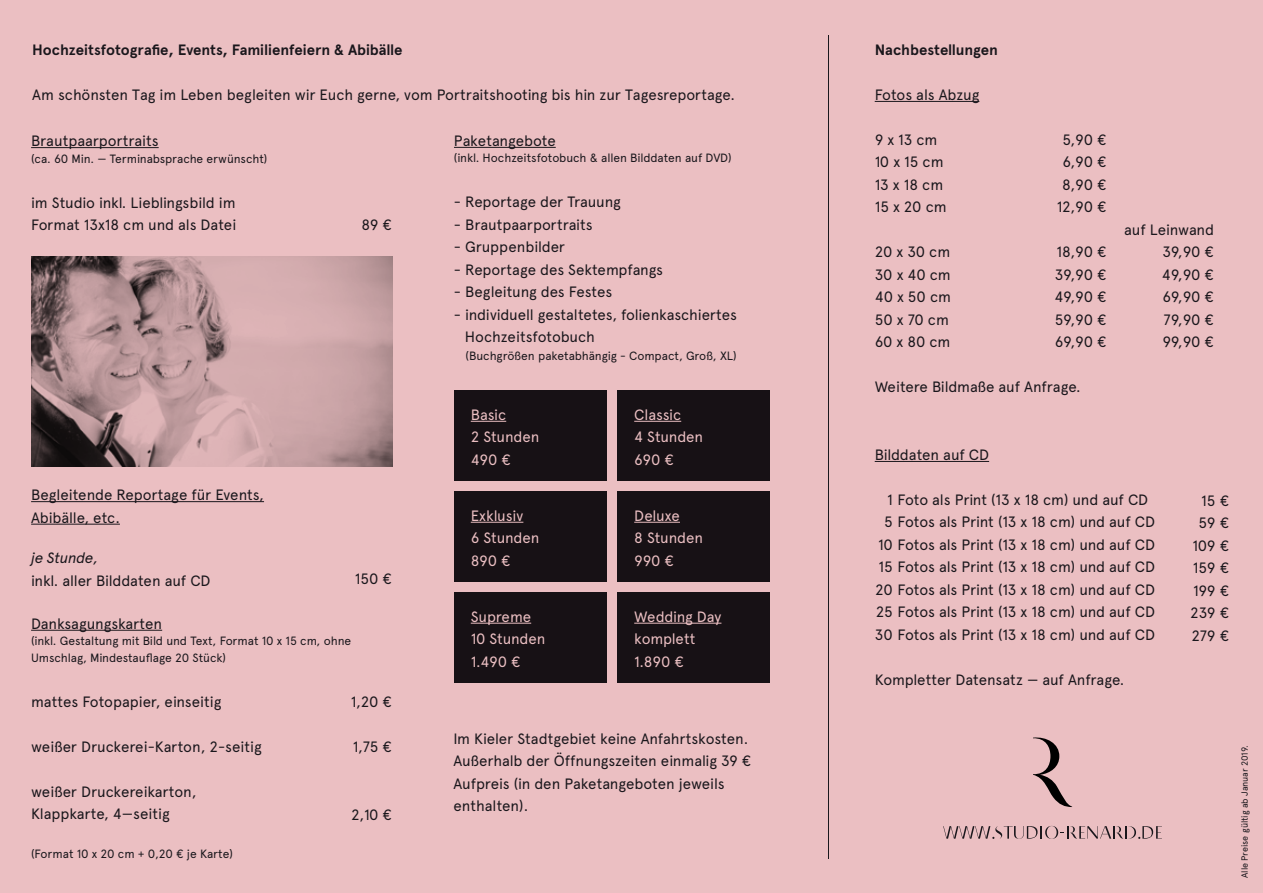
<style>
.page{position:relative;width:1263px;height:893px;background:#ebbfc2}
.page>*{position:absolute;margin:0;border:0;box-sizing:border-box;transform-origin:0 0}
.t1{font:15px/22.5px "Apercu";letter-spacing:-.005em;color:#1a171c}
.t2{font:15px/22.5px "Apercu";letter-spacing:-.01em;color:#ebbfc2}
.t3{font:700 15px "Apercu";letter-spacing:-.005em;color:#1a171c}
.t4{font:italic 15px "Apercu";letter-spacing:-.015em;color:#1a171c}
.t5{font:12px/16.5px "Apercu";letter-spacing:-.01em;color:#1a171c}
.t6{font:9px "Apercu";letter-spacing:-.01em;color:#1a171c}
</style>
<div class="page">
<svg style="left:943px;top:826px;width:219px;height:13px"></svg>
<svg style="left:1033px;top:737px;width:39px;height:70px"></svg>
<hr style="left:828px;top:35px;width:1px;height:823px;background:#1a171c">
<hr style="left:454px;top:147px;width:102px;height:1px;background:#1a171c">
<div style="left:454px;top:391px;width:153px;height:90px;background:#171115"></div>
<hr style="left:471px;top:421px;width:35px;height:1px;background:#ebbfc2">
<div style="left:618px;top:391px;width:152px;height:90px;background:#171115"></div>
<hr style="left:634px;top:421px;width:47px;height:1px;background:#ebbfc2">
<div style="left:454px;top:492px;width:153px;height:90px;background:#171115"></div>
<hr style="left:471px;top:522px;width:52px;height:1px;background:#ebbfc2">
<div style="left:618px;top:492px;width:152px;height:90px;background:#171115"></div>
<hr style="left:634px;top:522px;width:46px;height:1px;background:#ebbfc2">
<div style="left:454px;top:593px;width:153px;height:90px;background:#171115"></div>
<hr style="left:471px;top:623px;width:60px;height:1px;background:#ebbfc2">
<div style="left:618px;top:593px;width:152px;height:90px;background:#171115"></div>
<hr style="left:634px;top:623px;width:87px;height:1px;background:#ebbfc2">
<hr style="left:875px;top:101px;width:104px;height:1px;background:#1a171c">
<hr style="left:875px;top:461px;width:114px;height:1px;background:#1a171c">
<hr style="left:31px;top:147px;width:128px;height:1px;background:#1a171c">
<hr style="left:31px;top:501px;width:233px;height:1px;background:#1a171c">
<hr style="left:31px;top:524px;width:89px;height:1px;background:#1a171c">
<hr style="left:31px;top:630px;width:131px;height:1px;background:#1a171c">
<img style="left:31px;top:256px;width:362px;height:210px">
<p class="t3" style="left:32px;top:41px;width:372px">Hochzeitsfotografie, Events, Familienfeiern &amp; Abibälle</p>
<p class="t1" style="left:32px;top:83px;width:704px">Am schönsten Tag im Leben begleiten wir Euch gerne, vom Portraitshooting bis hin zur Tagesreportage.</p>
<p class="t1" style="left:454px;top:129px;width:103px">Paketangebote</p>
<p class="t5" style="left:454px;top:150px;width:279px">(inkl. Hochzeitsfotobuch &amp; allen Bilddaten auf DVD)</p>
<p class="t1" style="left:454px;top:191px;width:168px">- Reportage der Trauung</p>
<p class="t1" style="left:454px;top:213px;width:140px">- Brautpaarportraits</p>
<p class="t1" style="left:454px;top:236px;width:113px">- Gruppenbilder</p>
<p class="t1" style="left:454px;top:258px;width:211px">- Reportage des Sektempfangs</p>
<p class="t1" style="left:454px;top:281px;width:160px">- Begleitung des Festes</p>
<p class="t1" style="left:465px;top:303px;width:274px;text-indent:-11px">- individuell gestaltetes, folienkaschiertes<br>Hochzeitsfotobuch</p>
<p class="t5" style="left:465px;top:348px;width:273px">(Buchgrößen paketabhängig - Compact, Groß, XL)</p>
<p class="t1" style="left:31px;top:130px;width:129px">Brautpaarportraits</p>
<p class="t5" style="left:31px;top:150px;width:238px">(ca. 60 Min. — Terminabsprache erwünscht)</p>
<p class="t1" style="left:31px;top:191px;width:207px">im Studio inkl. Lieblingsbild im<br>Format 13x18 cm und als Datei</p>
<p class="t1" style="left:361px;top:213px;width:32px">89 €</p>
<p class="t1" style="left:31px;top:484px;width:234px">Begleitende Reportage für Events,<br>Abibälle, etc.</p>
<p class="t4" style="left:31px;top:549px;width:69px">je Stunde,</p>
<p class="t1" style="left:31px;top:569px;width:181px">inkl. aller Bilddaten auf CD</p>
<p class="t1" style="left:355px;top:567px;width:39px">150 €</p>
<p class="t1" style="left:31px;top:612px;width:133px">Danksagungskarten</p>
<p class="t5" style="left:31px;top:633px;width:322px">(inkl. Gestaltung mit Bild und Text, Format 10 x 15 cm, ohne<br>Umschlag, Mindestauflage 20 Stück)</p>
<p class="t1" style="left:31px;top:690px;width:192px">mattes Fotopapier, einseitig</p>
<p class="t1" style="left:31px;top:735px;width:232px">weißer Druckerei-Karton, 2-seitig</p>
<p class="t1" style="left:31px;top:780px;width:167px">weißer Druckereikarton,<br>Klappkarte, 4—seitig</p>
<p class="t5" style="left:31px;top:846px;width:203px">(Format 10 x 20 cm + 0,20 € je Karte)</p>
<p class="t1" style="left:351px;top:691px;width:43px">1,20 €</p>
<p class="t1" style="left:353px;top:736px;width:41px">1,75 €</p>
<p class="t1" style="left:351px;top:803px;width:42px">2,10 €</p>
<p class="t2" style="left:471px;top:403px;width:70px">Basic<br>2 Stunden<br>490 €</p>
<p class="t2" style="left:634px;top:403px;width:71px">Classic<br>4 Stunden<br>690 €</p>
<p class="t2" style="left:471px;top:504px;width:70px">Exklusiv<br>6 Stunden<br>890 €</p>
<p class="t2" style="left:634px;top:504px;width:70px">Deluxe<br>8 Stunden<br>990 €</p>
<p class="t2" style="left:471px;top:605px;width:76px">Supreme<br>10 Stunden<br>1.490 €</p>
<p class="t2" style="left:634px;top:605px;width:89px">Wedding Day komplett<br>1.890 €</p>
<p class="t1" style="left:453px;top:727px;width:299px">Im Kieler Stadtgebiet keine Anfahrtskosten.<br>Außerhalb der Öffnungszeiten einmalig 39 € Aufpreis (in den Paketangeboten jeweils enthalten).</p>
<p class="t3" style="left:875px;top:41px;width:125px">Nachbestellungen</p>
<p class="t1" style="left:875px;top:83px;width:106px">Fotos als Abzug</p>
<p class="t1" style="left:875px;top:128px;width:73px">9 x 13 cm<br>10 x 15 cm<br>13 x 18 cm<br>15 x 20 cm</p>
<p class="t1" style="left:875px;top:241px;width:78px">20 x 30 cm<br>30 x 40 cm<br>40 x 50 cm<br>50 x 70 cm<br>60 x 80 cm</p>
<p class="t1" style="left:875px;top:376px;width:207px">Weitere Bildmaße auf Anfrage.</p>
<p class="t1" style="left:1057px;top:128px;width:51px;text-align:center">5,90 €<br>6,90 €<br>8,90 €<br>12,90 €</p>
<p class="t1" style="left:1054px;top:241px;width:54px;text-align:justify">18,90 € 39,90 € 49,90 € 59,90 € 69,90 €</p>
<p class="t1" style="left:1162px;top:218px;width:54px;text-align:justify;text-indent:-38px">auf Leinwand 39,90 € 49,90 € 69,90 € 79,90 € 99,90 €</p>
<p class="t1" style="left:875px;top:443px;width:116px">Bilddaten auf CD</p>
<p class="t1" style="left:887px;top:488px;width:263px">1 Foto als Print (13 x 18 cm) und auf CD</p>
<p class="t1" style="left:884px;top:511px;width:273px">5 Fotos als Print (13 x 18 cm) und auf CD</p>
<p class="t1" style="left:878px;top:533px;width:278px">10 Fotos als Print (13 x 18 cm) und auf CD</p>
<p class="t1" style="left:878px;top:556px;width:278px">15 Fotos als Print (13 x 18 cm) und auf CD</p>
<p class="t1" style="left:875px;top:578px;width:282px">20 Fotos als Print (13 x 18 cm) und auf CD</p>
<p class="t1" style="left:876px;top:601px;width:281px">25 Fotos als Print (13 x 18 cm) und auf CD</p>
<p class="t1" style="left:875px;top:623px;width:282px">30 Fotos als Print (13 x 18 cm) und auf CD</p>
<p class="t1" style="left:875px;top:668px;width:251px">Kompletter Datensatz — auf Anfrage.</p>
<p class="t1" style="left:1190px;top:489px;width:40px;text-align:right">15 €<br>59 €<br>109 €<br>159 €<br>199 €<br>239 €<br>279 €</p>
<p class="t6" style="left:1239px;top:878px;width:134px;rotate:-90deg">Alle Preise gültig ab Januar 2019.</p>
</div>
